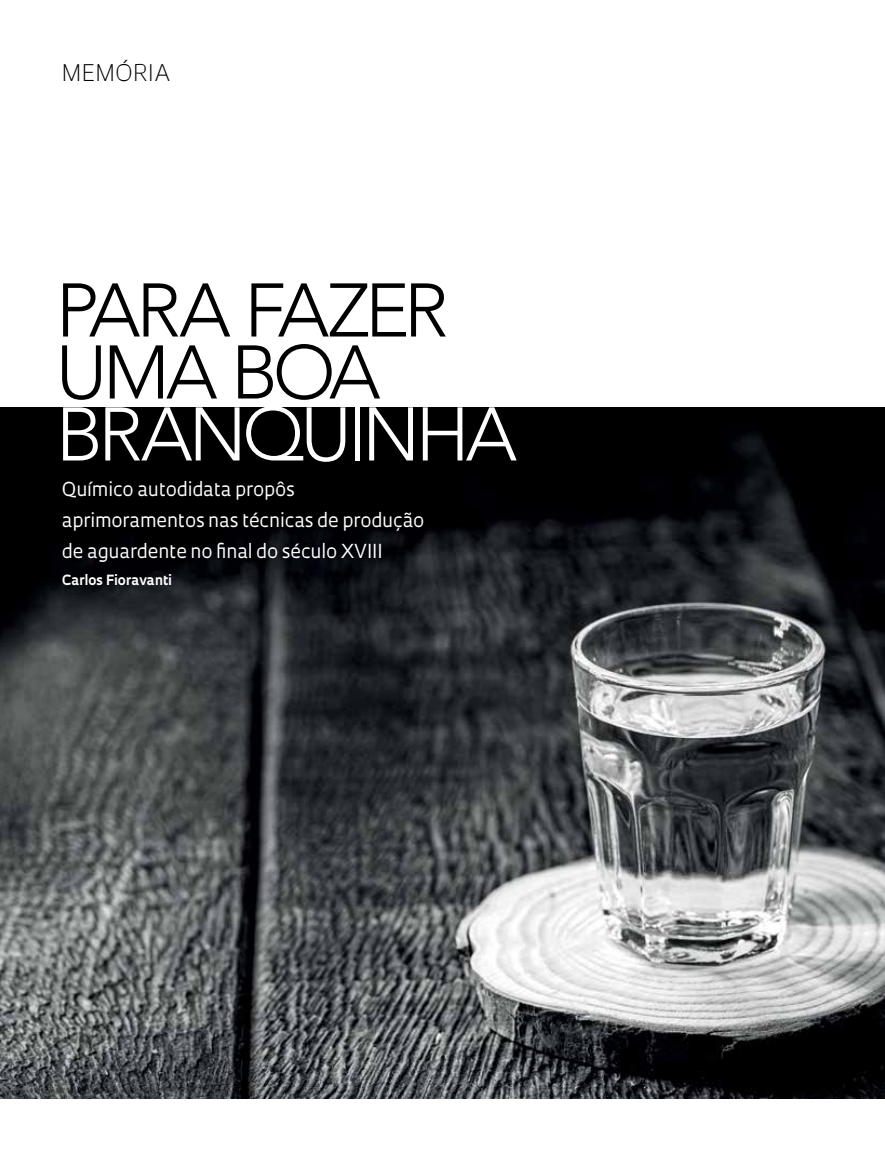
<style>
.page{position:relative;width:885px;height:1169px;background:#fff}
.page>*{position:absolute;margin:0;border:0;box-sizing:border-box;transform-origin:0 0}
.t1{font:300 75px/61.9px "Avenir";letter-spacing:-.065em;color:#000}
.t2{font:300 75px "Avenir";letter-spacing:-.06em;color:#fff}
.t3{font:300 22.35px "Oculum";letter-spacing:.015em;color:#000}
.t4{font:18.75px/30.9px "Oculum";letter-spacing:-.01em;color:#fff}
.t5{font:700 13.65px "Oculum";letter-spacing:-.005em;color:#fff}
</style>
<div class="page">
<img style="left:0;top:407px;width:885px;height:691px">
<p class="t3" style="left:62px;top:57px;width:110px">MEMÓRIA</p>
<h1 class="t1" style="left:56px;top:279px;width:394px">PARA FAZER<br>UMA BOA</h1>
<h1 class="t2" style="left:56px;top:390px;width:463px">BRANQUINHA</h1>
<p class="t4" style="left:62px;top:473px;width:364px">Químico autodidata propôs aprimoramentos nas técnicas de produção de aguardente no final do século XVIII</p>
<p class="t5" style="left:62px;top:570px;width:111px">Carlos Fioravanti</p>
</div>
